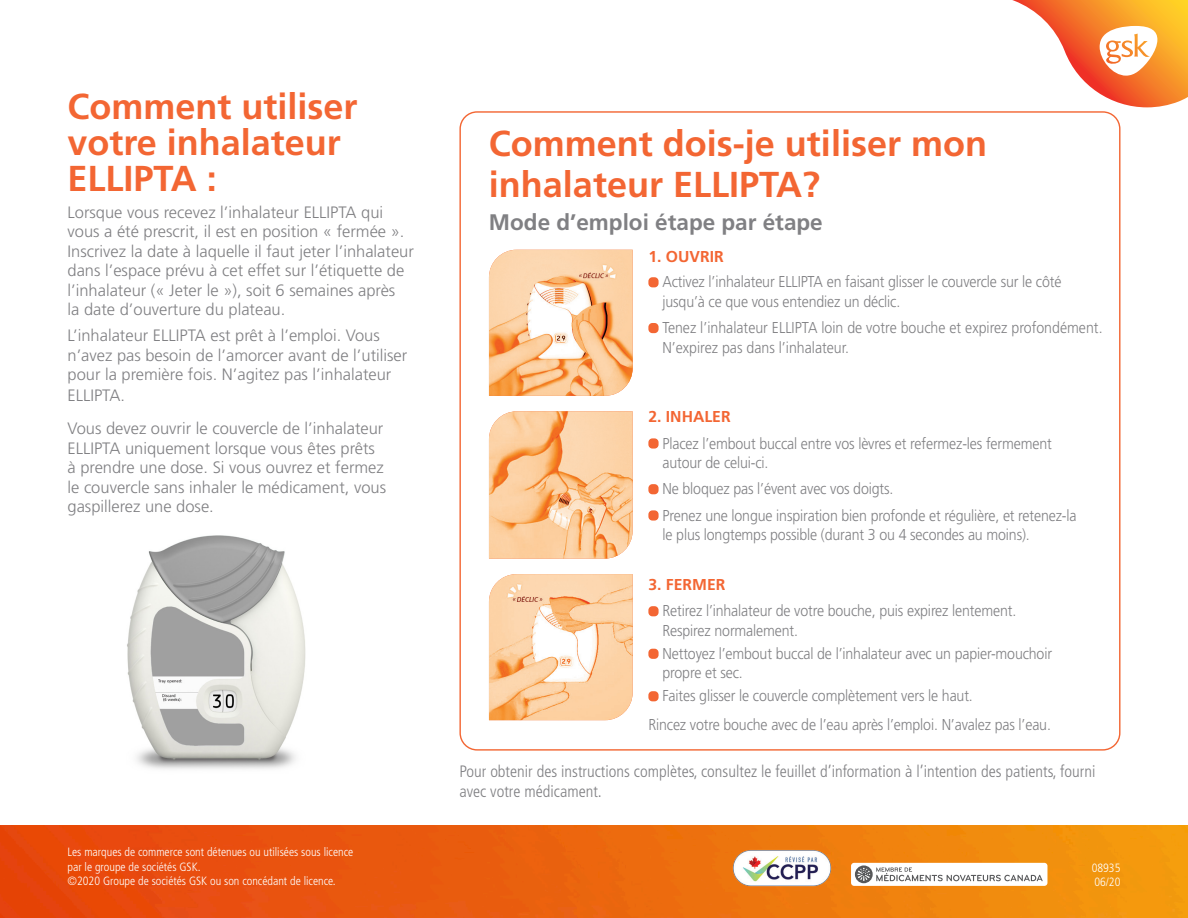
<style>
.page{position:relative;width:1188px;height:918px;background:#fff}
.page>*{position:absolute;margin:0;border:0;box-sizing:border-box;transform-origin:0 0}
._01_Headers{font:700 36px/36px "Frutiger LT Std";color:#f36633}
._01_Headers-2{font:700 22.5px "Frutiger LT Std";color:#808083}
._00_Sub_Headers{font:300 16.5px/19.5px "Frutiger LT Std";color:#808083}
.t1{font:300 condensed 16.5px/19.8px "Frutiger LT Std";color:#808083}
._00_Sub_Headers-2{font:300 15.75px/19.5px "Frutiger LT Std";letter-spacing:-.01em;color:#808083;scale:.9 1}
._00_Sub_Headers-3{font:700 15.75px "Frutiger LT Std";color:#f36633}
.t2{font:300 condensed 12px/14.4px "Frutiger LT Std";color:#fff}
</style>
<div class="page">
<img style="left:127px;top:535px;width:179px;height:234px">
<img style="left:0;top:825px;width:1188px;height:93px">
<svg style="left:1012px;top:0;width:176px;height:107px"></svg>
<img style="left:489px;top:411px;width:144px;height:148px">
<img style="left:489px;top:250px;width:144px;height:146px">
<img style="left:489px;top:574px;width:144px;height:146px">
<div style="left:648px;top:277px;width:11px;height:10px;background:#f36633;border-radius:4px"></div>
<div style="left:648px;top:323px;width:11px;height:10px;background:#f36633;border-radius:4px"></div>
<div style="left:648px;top:438px;width:11px;height:11px;background:#f36633;border-radius:4px"></div>
<div style="left:648px;top:484px;width:11px;height:10px;background:#f36633;border-radius:4px"></div>
<div style="left:648px;top:510px;width:11px;height:11px;background:#f36633;border-radius:4px"></div>
<div style="left:648px;top:606px;width:11px;height:10px;background:#f36633;border-radius:4px"></div>
<div style="left:648px;top:649px;width:11px;height:10px;background:#f36633;border-radius:4px"></div>
<div style="left:648px;top:691px;width:11px;height:10px;background:#f36633;border-radius:4px"></div>
<div style="left:851px;top:863px;width:196px;height:23px;background:#fff;border-radius:3px"></div>
<svg style="left:855px;top:865px;width:18px;height:18px"></svg>
<svg style="left:857px;top:868px;width:13px;height:13px"></svg>
<svg style="left:876px;top:867px;width:167px;height:14px"></svg>
<img style="left:730px;top:847px;width:103px;height:42px">
<p class="_01_Headers" style="left:68px;top:89px;width:292px">Comment utiliser votre inhalateur<br>ELLIPTA :</p>
<p class="_00_Sub_Headers" style="left:68px;top:202px;width:348px">Lorsque vous recevez l’inhalateur ELLIPTA qui vous a été prescrit, il est en position « fermée ».<br>Inscrivez la date à laquelle il faut jeter l’inhalateur dans l’espace prévu à cet effet sur l’étiquette de l’inhalateur (« Jeter le »), soit 6 semaines après<br>la date d’ouverture du plateau.</p>
<p class="_00_Sub_Headers" style="left:68px;top:326px;width:341px">L’inhalateur ELLIPTA est prêt à l’emploi. Vous n’avez pas besoin de l’amorcer avant de l’utiliser pour la première fois. N’agitez pas l’inhalateur</p>
<p class="_00_Sub_Headers" style="left:68px;top:386px;width:59px">ELLIPTA.</p>
<p class="_00_Sub_Headers" style="left:68px;top:419px;width:320px">Vous devez ouvrir le couvercle de l’inhalateur ELLIPTA uniquement lorsque vous êtes prêts à prendre une dose. Si vous ouvrez et fermez le couvercle sans inhaler le médicament, vous gaspillerez une dose.</p>
<p class="t2" style="left:68px;top:845px;width:287px">Les marques de commerce sont détenues ou utilisées sous licence par le groupe de sociétés GSK.</p>
<p class="t2" style="left:68px;top:874px;width:270px">©2020 Groupe de sociétés GSK ou son concédant de licence.</p>
<p class="_01_Headers" style="left:489px;top:123px;width:500px;line-height:40.5px">Comment dois-je utiliser mon inhalateur ELLIPTA?</p>
<p class="_01_Headers-2" style="left:489px;top:209px;width:335px">Mode d’emploi étape par étape</p>
<p class="_00_Sub_Headers-3" style="left:648px;top:247px;width:77px">1. OUVRIR</p>
<p class="_00_Sub_Headers-2" style="left:663px;top:272px;width:445px">Activez l’inhalateur ELLIPTA en faisant glisser le couvercle sur le côté jusqu’à ce que vous entendiez un déclic.</p>
<p class="_00_Sub_Headers-2" style="left:663px;top:318px;width:491px">Tenez l’inhalateur ELLIPTA loin de votre bouche et expirez profondément.<br>N’expirez pas dans l’inhalateur.</p>
<p class="_00_Sub_Headers-3" style="left:648px;top:408px;width:84px">2. INHALER</p>
<p class="_00_Sub_Headers-2" style="left:662px;top:434px;width:434px">Placez l’embout buccal entre vos lèvres et refermez-les fermement autour de celui-ci.</p>
<p class="_00_Sub_Headers-2" style="left:663px;top:479px;width:258px">Ne bloquez pas l’évent avec vos doigts.</p>
<p class="_00_Sub_Headers-2" style="left:663px;top:505px;width:462px">Prenez une longue inspiration bien profonde et régulière, et retenez-la le plus longtemps possible (durant 3 ou 4 secondes au moins).</p>
<p class="_00_Sub_Headers-3" style="left:648px;top:576px;width:79px">3. FERMER</p>
<p class="_00_Sub_Headers-2" style="left:663px;top:601px;width:395px">Retirez l’inhalateur de votre bouche, puis expirez lentement.<br>Respirez normalement.</p>
<p class="_00_Sub_Headers-2" style="left:663px;top:644px;width:434px">Nettoyez l’embout buccal de l’inhalateur avec un papier-mouchoir propre et sec.</p>
<p class="_00_Sub_Headers-2" style="left:663px;top:686px;width:346px">Faites glisser le couvercle complètement vers le haut.</p>
<p class="_00_Sub_Headers-2" style="left:648px;top:715px;width:449px">Rincez votre bouche avec de l’eau après l’emploi. N’avalez pas l’eau.</p>
<p class="t1" style="left:459px;top:762px;width:637px">Pour obtenir des instructions complètes, consultez le feuillet d’information à l’intention des patients, fourni avec votre médicament.</p>
<p class="t2" style="left:1092px;top:860px;width:30px">08935</p>
<p class="t2" style="left:1094px;top:875px;width:28px">06/20</p>
</div>
